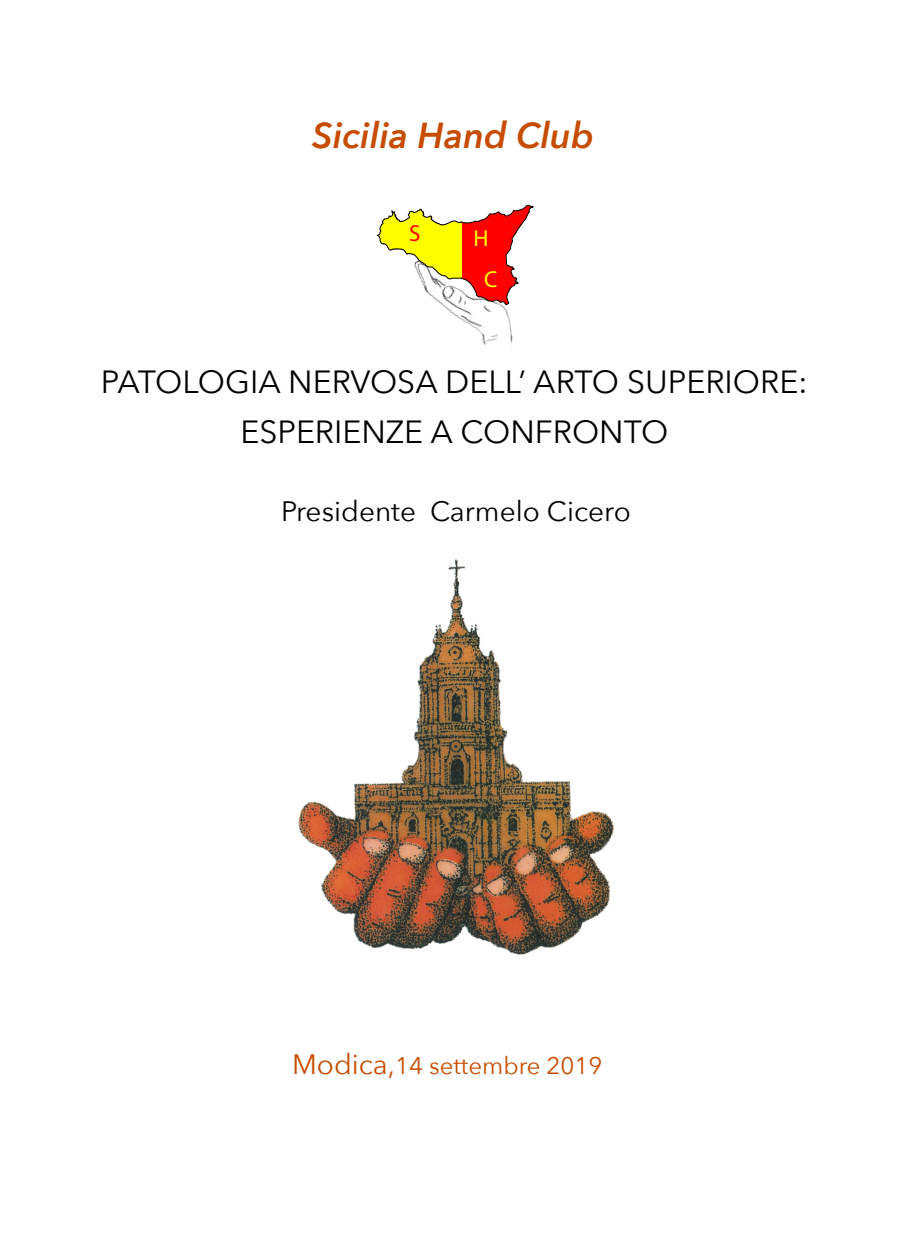
<style>
.page{position:relative;width:908px;height:1248px;background:#fff}
.page>*{position:absolute;margin:0;border:0;box-sizing:border-box;transform-origin:0 0}
.t1{font:italic 600 36px "Avenir Next";color:#c64d00}
.t2{font:32px/50px "Avenir Next";color:#000;text-align:center}
.t3{font:28px "Avenir Next";color:#000}
.t4{font:24px "Avenir Next";color:#c64d00}
.t5{font:23.2px/40.8px "Myriad Pro";color:#ff0;text-align:center}
.t6{font:23.2px "Myriad Pro";color:#f00}
.s1{font-size:28px}
</style>
<div class="page">
<img style="left:298px;top:559px;width:316px;height:396px">
<img style="left:444px;top:306px;width:69px;height:40px">
<svg style="left:377px;top:204px;width:157px;height:102px"></svg>
<p class="t1" style="left:312px;top:104px;width:283px">Sicilia Hand Club</p>
<p class="t6" style="left:409px;top:218px;width:13px">S</p>
<p class="t5" style="left:473px;top:218px;width:26px">H<br>C</p>
<p class="t2" style="left:101px;top:355px;width:708px">PATOLOGIA NERVOSA DELL’ ARTO SUPERIORE:<br>ESPERIENZE A CONFRONTO</p>
<p class="t3" style="left:281px;top:487px;width:351px">Presidente Carmelo Cicero</p>
<p class="t4" style="left:292px;top:1044px;width:311px"><span class="s1">Modica,</span>14 settembre 2019</p>
</div>
